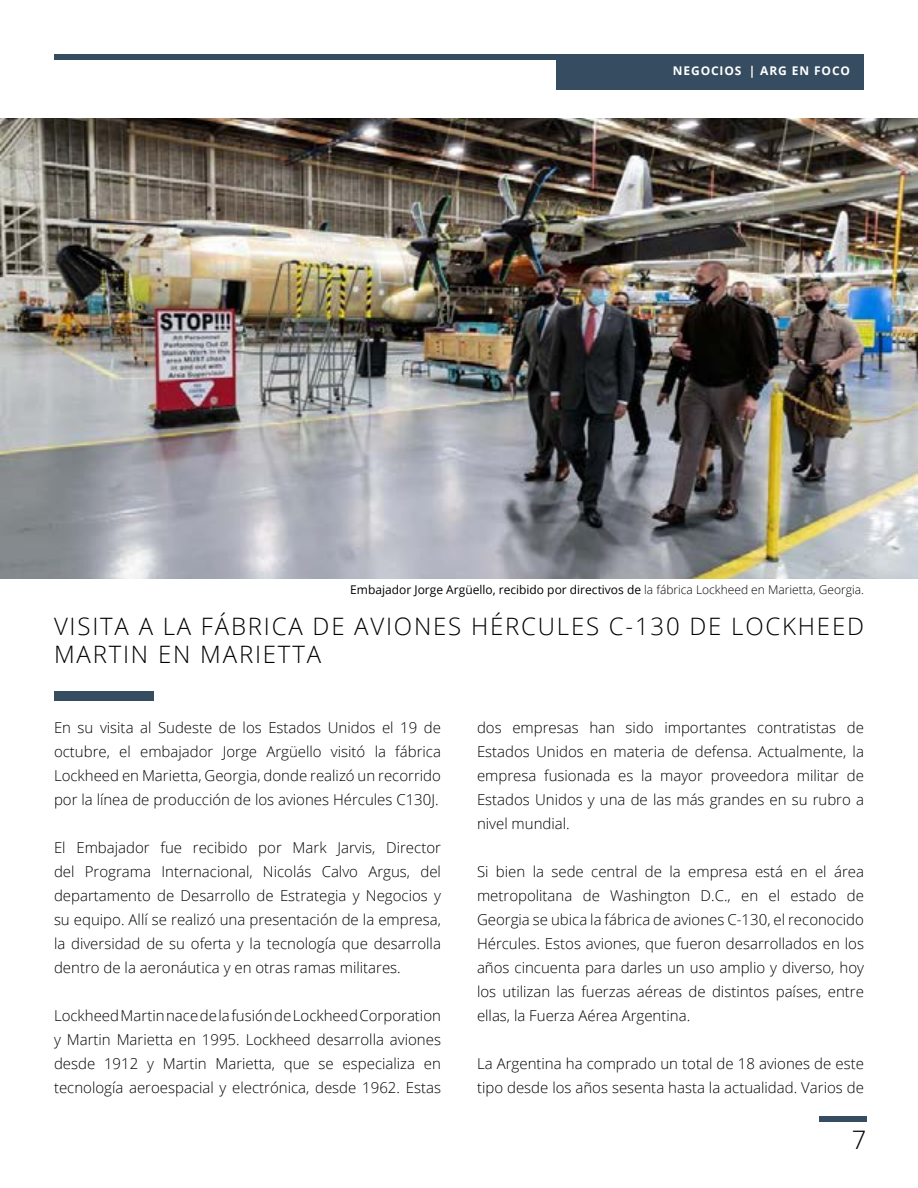
<style>
.page{position:relative;width:918px;height:1188px;background:#fff}
.page>*{position:absolute;margin:0;border:0;box-sizing:border-box;transform-origin:0 0}
.t1{font:300 25.5px "Open Sans";color:#000}
.t2{font:300 24px/28.8px "Open Sans";letter-spacing:.075em;color:#000}
.t3{font:300 15px/24px "Open Sans";color:#000;text-align:justify}
.t4{font:12px "Open Sans";color:#000}
.t5{font:700 12px "Open Sans";letter-spacing:.075em;color:#fff}
.s1{font-weight:300}
</style>
<div class="page">
<div style="left:54px;top:54px;width:810px;height:5px;background:#364d61"></div>
<div style="left:556px;top:54px;width:308px;height:36px;background:#364d61"></div>
<div style="left:819px;top:1116px;width:47px;height:5px;background:#364d61"></div>
<img style="left:0;top:118px;width:918px;height:461px">
<div style="left:54px;top:692px;width:100px;height:9px;background:#364d61"></div>
<p class="t5" style="left:673px;top:62px;width:21px">NEGOC</p>
<p class="t5" style="left:720px;top:62px;width:132px">IOS | ARG EN FOCO</p>
<p class="t4" style="left:350px;top:582px;width:515px">Embajador Jorge Argüello, recibido por directivos de <span class="s1">la fábrica Lockheed en Marietta, Georgia.</span></p>
<h2 class="t2" style="left:54px;top:611px;width:812px">VISITA A LA FÁBRICA DE AVIONES HÉRCULES C-130 DE LOCKHEED<br>MARTIN EN MARIETTA</h2>
<p class="t3" style="left:54px;top:715px;width:389px">En su visita al Sudeste de los Estados Unidos el 19 de octubre, el embajador Jorge Argüello visitó la fábrica Lockheed en Marietta, Georgia, donde realizó un recorrido por la línea de producción de los aviones Hércules C130J.</p>
<p class="t3" style="left:54px;top:835px;width:389px">El Embajador fue recibido por Mark Jarvis, Director del Programa Internacional, Nicolás Calvo Argus, del departamento de Desarrollo de Estrategia y Negocios y su equipo. Allí se realizó una presentación de la empresa, la diversidad de su oferta y la tecnología que desarrolla dentro de la aeronáutica y en otras ramas militares.</p>
<p class="t3" style="left:54px;top:1003px;width:389px">Lockheed Martin nace de la fusión de Lockheed Corporation y Martin Marietta en 1995. Lockheed desarrolla aviones desde 1912 y Martin Marietta, que se especializa en tecnología aeroespacial y electrónica, desde 1962. Estas</p>
<p class="t3" style="left:477px;top:715px;width:389px">dos empresas han sido importantes contratistas de Estados Unidos en materia de defensa. Actualmente, la empresa fusionada es la mayor proveedora militar de Estados Unidos y una de las más grandes en su rubro a nivel mundial.</p>
<p class="t3" style="left:477px;top:859px;width:389px">Si bien la sede central de la empresa está en el área metropolitana de Washington D.C., en el estado de Georgia se ubica la fábrica de aviones C-130, el reconocido Hércules. Estos aviones, que fueron desarrollados en los años cincuenta para darles un uso amplio y diverso, hoy los utilizan las fuerzas aéreas de distintos países, entre ellas, la Fuerza Aérea Argentina.</p>
<p class="t3" style="left:477px;top:1051px;width:389px">La Argentina ha comprado un total de 18 aviones de este tipo desde los años sesenta hasta la actualidad. Varios de</p>
<h1 class="t1" style="left:852px;top:1122px;width:16px">7</h1>
</div>
